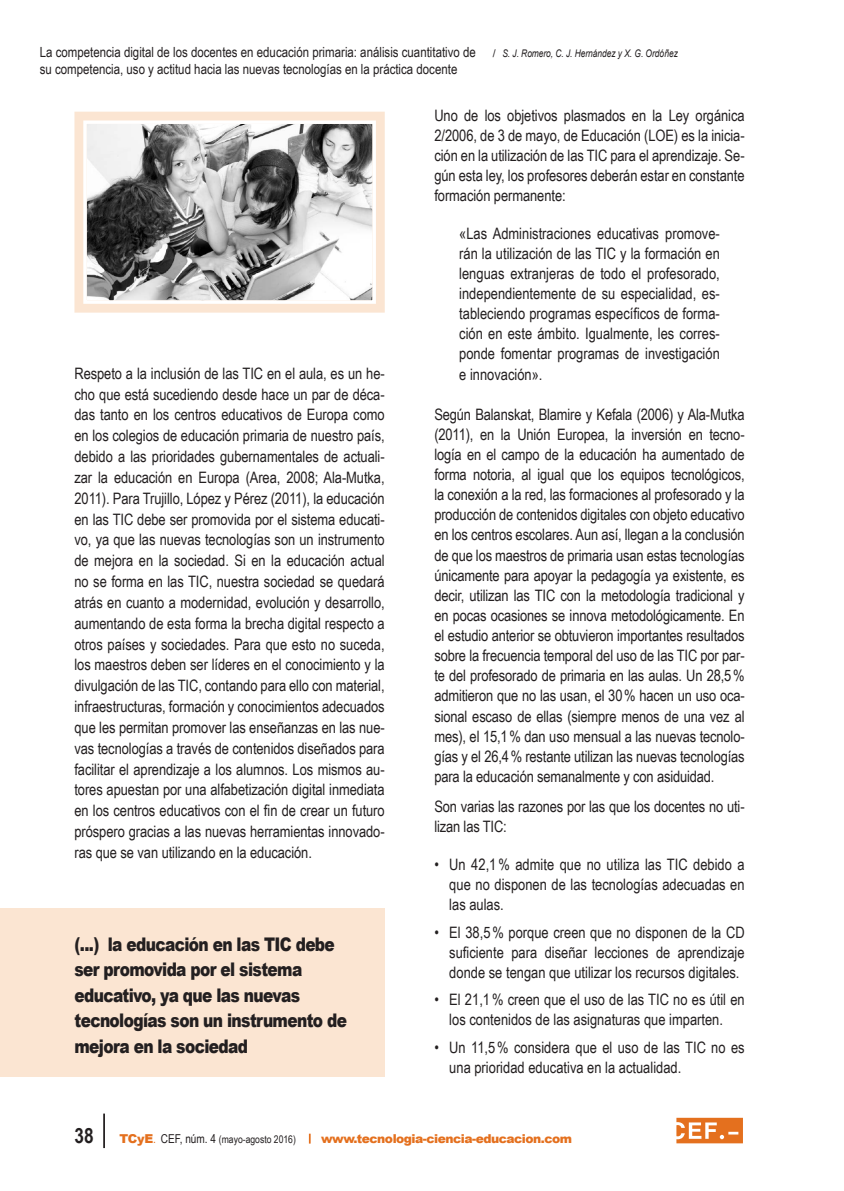
<style>
.page{position:relative;width:844px;height:1191px;background:#fff}
.page>*{position:absolute;margin:0;border:0;box-sizing:border-box;transform-origin:0 0}
.t1{font:900 18.72px/25.6px "Arial";letter-spacing:-.04em;color:#231f20;scale:.82 1}
.texto_general{font:15.75px/20.8px "Arial Narrow";letter-spacing:-.01em;color:#231f20;text-align:justify}
.sangria__bolo{font:15.75px/20.1px "Arial Narrow";color:#231f20;text-align:justify}
.entrecomillado{font:15.75px/20.1px "Arial Narrow";color:#231f20;text-align:justify}
.t2{font:14px/16.6px "Arial Narrow";color:#231f20}
.t3{font:900 12.25px "Arial";letter-spacing:-.04em;color:#e4701e}
.t4{font:10.5px "Arial Narrow";color:#231f20}
.s1{font-family:"Arial";font-size:10.5px}
.s2{font-family:"Arial";font-style:italic;font-size:10.5px}
.s3{font-weight:700;font-size:21px}
.s4{font-family:"Arial";font-weight:900;font-size:12.25px;color:#e4701e}
.s5{font-size:12.25px;color:#e4701e}
.s6{font-size:12.25px}
</style>
<div class="page">
<hr style="left:103px;top:1113px;width:2px;height:35px;background:#231f20">
<svg style="left:676px;top:1117px;width:66px;height:26px;background:#ea9051"></svg>
<img style="left:87px;top:125px;width:284px;height:175px">
<div style="left:74px;top:112px;width:310px;height:201px;border:12px solid #fbe5d2"></div>
<div style="left:83px;top:120px;width:293px;height:184px;border:3px solid #fff"></div>
<div style="left:0;top:908px;width:384px;height:168px;background:#fbe5d2"></div>
<p class="t2" style="left:40px;top:44px;width:639px">La competencia digital de los docentes en educación primaria: análisis cuantitativo de <span class="s1">/</span> <span class="s2">S. J. Romero, C. J. Hernández y X. G. Ordóñez </span>su competencia, uso y actitud hacia las nuevas tecnologías en la práctica docente</p>
<p class="texto_general" style="left:74px;top:362px;width:312px">Respeto a la inclusión de las TIC en el aula, es un he&shy;cho que está sucediendo desde hace un par de déca&shy;das tanto en los centros educativos de Europa como en los colegios de educación primaria de nuestro país, debido a las prioridades gubernamentales de actuali&shy;zar la educación en Europa (Area, 2008; Ala-Mutka, 2011). Para Trujillo, López y Pérez (2011), la educación en las TIC debe ser promovida por el sistema educati&shy;vo, ya que las nuevas tecnologías son un instrumento de mejora en la sociedad. Si en la educación actual no se forma en las TIC, nuestra sociedad se quedará atrás en cuanto a modernidad, evolución y desarrollo, aumentando de esta forma la brecha digital respecto a otros países y sociedades. Para que esto no suceda, los maestros deben ser líderes en el conocimiento y la divulgación de las TIC, contando para ello con material, infraestructuras, formación y conocimientos adecuados que les permitan promover las enseñanzas en las nue&shy;vas tecnologías a través de contenidos diseñados para facilitar el aprendizaje a los alumnos. Los mismos au&shy;tores apuestan por una alfabetización digital inmediata en los centros educativos con el fin de crear un futuro próspero gracias a las nuevas herramientas innovado&shy;ras que se van utilizando en la educación.</p>
<p class="t1" style="left:74px;top:930px;width:334px">(...) la educación en las TIC debe ser promovida por el sistema educativo, ya que las nuevas tecnologías son un instrumento de mejora en la sociedad</p>
<p class="texto_general" style="left:434px;top:104px;width:312px;line-height:20.1px">Uno de los objetivos plasmados en la Ley orgánica 2/2006, de 3 de mayo, de Educación (LOE) es la inicia&shy;ción en la utilización de las TIC para el aprendizaje. Se&shy;gún esta ley, los profesores deberán estar en constante formación permanente:</p>
<p class="entrecomillado" style="left:459px;top:222px;width:262px">«Las Administraciones educativas promove&shy;rán la utilización de las TIC y la formación en lenguas extranjeras de todo el profesorado, independientemente de su especialidad, es&shy;tableciendo programas específicos de forma&shy;ción en este ámbito. Igualmente, les corres&shy;ponde fomentar programas de investigación e innovación».</p>
<p class="texto_general" style="left:434px;top:403px;width:312px;line-height:20.1px">Según Balanskat, Blamire y Kefala (2006) y Ala-Mutka (2011), en la Unión Europea, la inversión en tecno&shy;logía en el campo de la educación ha aumentado de forma notoria, al igual que los equipos tecnológicos, la conexión a la red, las formaciones al profesorado y la producción de contenidos digitales con objeto educativo en los centros escolares. Aun así, llegan a la conclusión de que los maestros de primaria usan estas tecnologías únicamente para apoyar la pedagogía ya existente, es decir, utilizan las TIC con la metodología tradicional y en pocas ocasiones se innova metodológicamente. En el estudio anterior se obtuvieron importantes resultados sobre la frecuencia temporal del uso de las TIC por par&shy;te del profesorado de primaria en las aulas. Un 28,5% admitieron que no las usan, el 30% hacen un uso oca&shy;sional escaso de ellas (siempre menos de una vez al mes), el 15,1% dan uso mensual a las nuevas tecnolo&shy;gías y el 26,4% restante utilizan las nuevas tecnologías para la educación semanalmente y con asiduidad.</p>
<p class="texto_general" style="left:434px;top:796px;width:312px;line-height:20.1px">Son varias las razones por las que los docentes no uti&shy;lizan las TIC:</p>
<p class="sangria__bolo" style="left:449px;top:853px;width:297px;text-indent:-15px">• Un 42,1% admite que no utiliza las TIC debido a que no disponen de las tecnologías adecuadas en las aulas.</p>
<p class="sangria__bolo" style="left:449px;top:921px;width:297px;text-indent:-15px">• El 38,5% porque creen que no disponen de la CD suficiente para diseñar lecciones de aprendizaje donde se tengan que utilizar los recursos digitales.</p>
<p class="sangria__bolo" style="left:434px;top:989px;width:312px;text-align:center">• El 21,1% creen que el uso de las TIC no es útil en los contenidos de las asignaturas que imparten.</p>
<p class="sangria__bolo" style="left:449px;top:1036px;width:297px;text-indent:-15px">• Un 11,5% considera que el uso de las TIC no es una prioridad educativa en la actualidad.</p>
<p class="t4" style="left:74px;top:1131px;width:223px"><span class="s3">38</span> <span class="s4">TCyE</span><span class="s5">.</span> <span class="s6">CEF, núm. 4</span> (mayo-agosto 2016)</p>
<p class="t3" style="left:321px;top:1129px;width:252px">www.tecnologia-ciencia-educacion.com</p>
</div>
